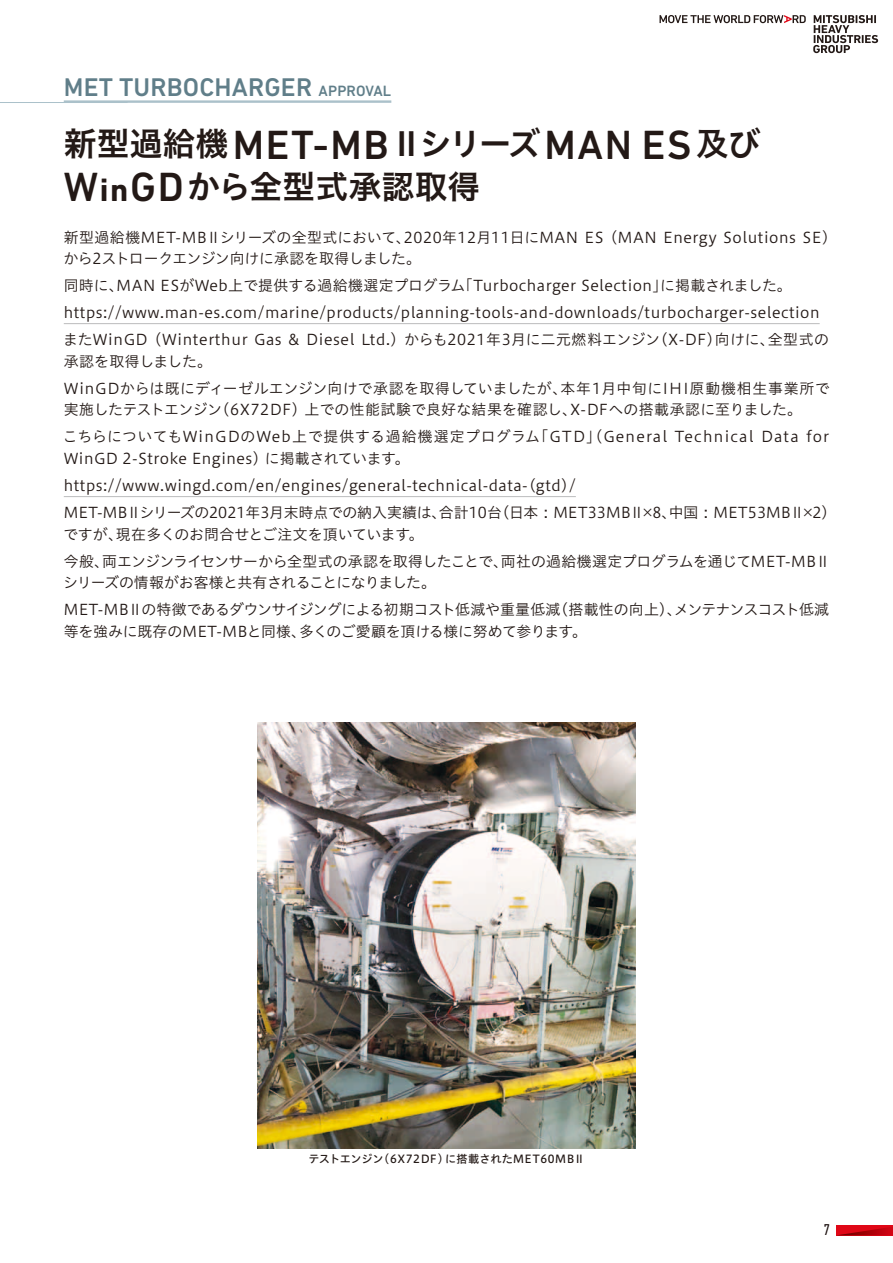
<style>
.page{position:relative;width:893px;height:1263px;background:#fff}
.page>*{position:absolute;margin:0;border:0;box-sizing:border-box;transform-origin:0 0}
.t1{font:33px/42.5px "Hiragino UD Sans Std W6";color:#231916}
.t2{font:500 26.1px "DIN Next LT Pro";letter-spacing:.01em;color:#607e89}
.t3{font:condensed 15.9px "DIN Next LT Pro";color:#180c0b}
.t4{font:14.85px/26.8px "Hiragino UD Sans Std W3";letter-spacing:.02em;color:#231916}
.t5{font:14.85px/26.8px "Hiragino UD Sans Std W3";letter-spacing:-.01em;color:#231916}
.t6{font:14.85px/26.8px "Hiragino UD Sans Std W3";letter-spacing:.04em;color:#231916}
.t7{font:14.85px/26.8px "Hiragino UD Sans Std W3";letter-spacing:-.04em;color:#231916}
.t8{font:11.1px "Hiragino UD Sans Std W5";letter-spacing:.02em;color:#231916}
.s1{font-size:15.15px}
.s2{font-family:"DIN Next LT Pro";font-weight:500;font-size:41.55px}
.s3{font-family:"DIN Next LT Pro";font-weight:700}
</style>
<div class="page">
<svg style="left:836px;top:1225px;width:57px;height:10px"></svg>
<svg style="left:813px;top:15px;width:65px;height:38px"></svg>
<svg style="left:659px;top:15px;width:147px;height:8px"></svg>
<hr style="left:64px;top:323px;width:756px;height:1px;background:#bfc0c1">
<hr style="left:64px;top:496px;width:512px;height:1px;background:#bfc0c1">
<hr style="left:64px;top:100px;width:327px;height:3px;background:#abc1ca">
<hr style="left:0;top:102px;width:128px;height:1px;background:#abc1ca">
<img style="left:257px;top:723px;width:379px;height:425px">
<h2 class="t2" style="left:64px;top:72px;width:329px">MET TURBOCHARGER <span class="s1">APPROVAL</span></h2>
<h1 class="t1" style="left:64px;top:121px;width:699px">新型過給機<span class="s2">MET-MB</span>Ⅱシリーズ<span class="s2">MAN ES</span>及び<br><span class="s2">W</span><span class="s3">in</span><span class="s2">GD</span>から全型式承認取得</h1>
<p class="t4" style="left:64px;top:225px;width:775px;line-height:21.8px">新型過給機MET-MBⅡシリーズの全型式において、2020年12⽉11⽇にMAN ES （MAN Energy Solutions SE）から2ストロークエンジン向けに承認を取得しました。</p>
<p class="t4" style="left:63px;top:271px;width:767px">同時に、MAN ESがWeb上で提供する過給機選定プログラム「Turbocharger Selection」に掲載されました。https://www.man-es.com/marine/products/planning-tools-and-downloads/turbocharger-selectionまたWinGD （Winterthur Gas &amp; Diesel Ltd.）からも2021年3⽉に⼆元燃料エンジン（X-DF）向けに、全型式の</p>
<p class="t4" style="left:64px;top:347px;width:767px">承認を取得しました。<br>WinGDからは既にディーゼルエンジン向けで承認を取得していましたが、本年1⽉中旬にIHI原動機相⽣事業所で</p>
<p class="t6" style="left:63px;top:396px;width:768px">実施したテストエンジン（6X72DF）上での性能試験で良好な結果を確認し、X-DFへの搭載承認に⾄りました。<br>こちらについてもWinGDのWeb上で提供する過給機選定プログラム「GTD」（General Technical Data for</p>
<p class="t4" style="left:64px;top:444px;width:774px">WinGD 2-Stroke Engines）に掲載されています。https://www.wingd.com/en/engines/general-technical-data-(gtd)/<br>MET-MBⅡシリーズの2021年3⽉末時点での納⼊実績は、合計10台（⽇本 : MET33MBⅡ×8、中国 : MET53MBⅡ×2）</p>
<p class="t5" style="left:63px;top:520px;width:769px">ですが、現在多くのお問合せとご注⽂を頂いています。<br>今般、両エンジンライセンサーから全型式の承認を取得したことで、両社の過給機選定プログラムを通じてMET-MBⅡ</p>
<p class="t7" style="left:63px;top:568px;width:767px">シリーズの情報がお客様と共有されることになりました。<br>MET-MBⅡの特徴であるダウンサイジングによる初期コスト低減や重量低減（搭載性の向上）、メンテナンスコスト低減</p>
<p class="t5" style="left:64px;top:617px;width:525px">等を強みに既存のMET-MBと同様、多くのご愛顧を頂ける様に努めて参ります。</p>
<p class="t8" style="left:308px;top:1151px;width:278px">テストエンジン（6X72DF）に搭載されたMET60MBⅡ</p>
<p class="t3" style="left:824px;top:1221px;width:8px">7</p>
</div>
